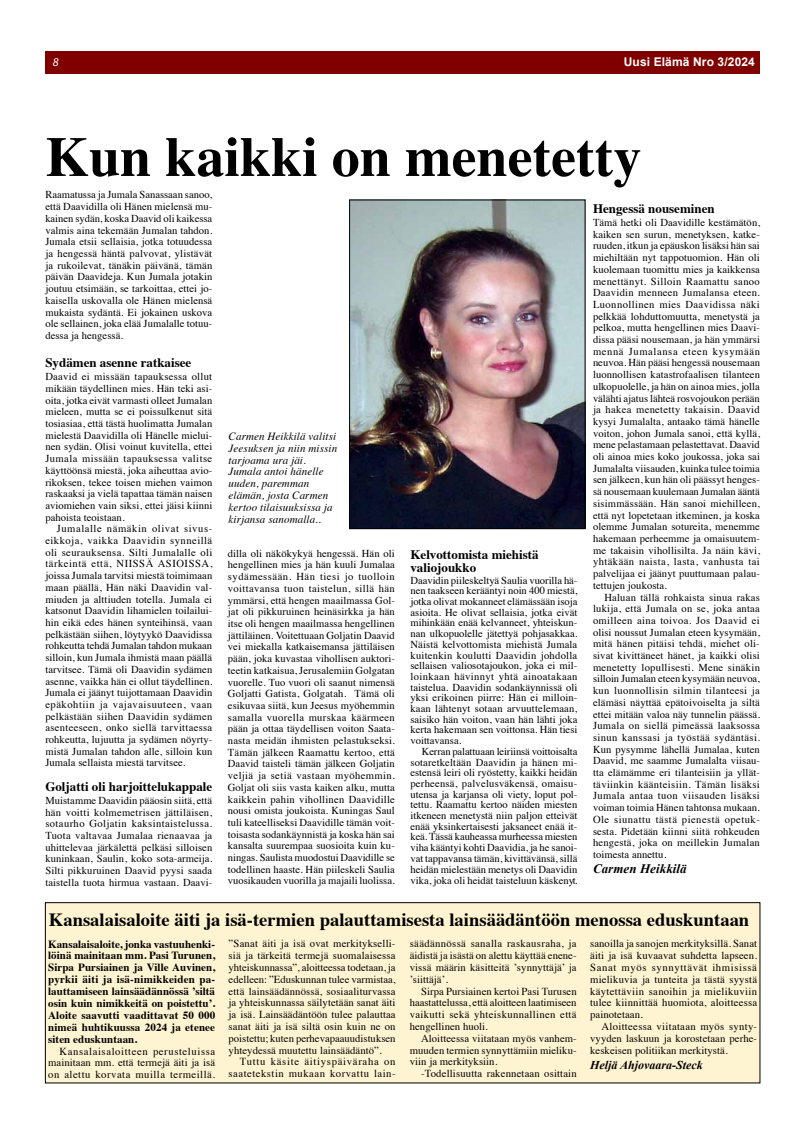
<style>
.page{position:relative;width:794px;height:1134px;background:#fff}
.page>*{position:absolute;margin:0;border:0;box-sizing:border-box;transform-origin:0 0}
.t1{font:700 56px "Times";color:#000}
.t2{font:700 18.6px "Times";color:#000}
.t3{font:700 13px/13px "Times";color:#000}
.t4{font:italic 700 13px "Times New Roman";letter-spacing:.005em;color:#000}
.t5{font:italic 700 12px "Times New Roman";color:#000}
.t6{font:700 12px "Arial";letter-spacing:.01em;color:#fff}
.t7{font:italic 12px "Myriad Pro";color:#fff}
.t8{font:700 11px/11.9px "Times";letter-spacing:.01em;color:#000;text-align:justify}
.t9{font:italic 11px/11.9px "Times";letter-spacing:.01em;color:#000}
.t10{font:10.7px/11.8px "Times";letter-spacing:.01em;color:#000;text-align:justify}
.t11{font:10.7px/11.8px "Times";letter-spacing:.045em;color:#000;text-align:right}
.t12{font:10.6px/11.7px "Times";letter-spacing:.005em;color:#000;text-align:justify}
.s1{font-size:10.7px}
</style>
<div class="page">
<div style="left:45px;top:903px;width:715px;height:180px;background:#fff4d2"></div>
<div style="left:45px;top:902px;width:715px;height:181px;border:1px solid #000"></div>
<div style="left:45px;top:51px;width:715px;height:23px;background:#800000"></div>
<img style="left:351px;top:202px;width:232px;height:325px">
<div style="left:349px;top:200px;width:236px;height:329px;border:1px solid #000"></div>
<p class="t7" style="left:53px;top:55px;width:7px">8</p>
<p class="t6" style="left:624px;top:54px;width:133px">Uusi Elämä Nro 3/2024</p>
<h1 class="t1" style="left:45px;top:103px;width:597px">Kun kaikki on menetetty</h1>
<p class="t12" style="left:45px;top:188px;width:168px">Raamatussa ja Jumala Sanassaan sanoo, että Daavidilla oli Hänen mielensä mu&shy;kainen sydän, koska Daavid oli kaikessa valmis aina tekemään Jumalan tahdon.<br>Jumala etsii sellaisia, jotka totuudessa ja hengessä häntä palvovat, ylistävät ja rukoilevat, tänäkin päivänä, tämän päivän Daavideja. Kun Jumala jotakin joutuu etsimään, se tarkoittaa, ettei jo&shy;kaisella uskovalla ole Hänen mielensä mukaista sydäntä. Ei jokainen uskova ole sellainen, joka elää Jumalalle totuu&shy;dessa ja hengessä.</p>
<p class="t3" style="left:45px;top:355px;width:147px">Sydämen asenne ratkaisee</p>
<p class="t12" style="left:45px;top:370px;width:168px">Daavid ei missään tapauksessa ollut mikään täydellinen mies. Hän teki asi&shy;oita, jotka eivät varmasti olleet Jumalan mieleen, mutta se ei poissulkenut sitä tosiasiaa, että tästä huolimatta Jumalan mielestä Daavidilla oli Hänelle mielui&shy;nen sydän. Olisi voinut kuvitella, ettei Jumala missään tapauksessa valitse käyttöönsä miestä, joka aiheuttaa avio&shy;rikoksen, tekee toisen miehen vaimon raskaaksi ja vielä tapattaa tämän naisen aviomiehen vain siksi, ettei jäisi kiinni pahoista teoistaan.</p>
<p class="t12" style="left:45px;top:522px;width:168px;text-indent:11px">Jumalalle nämäkin olivat sivus&shy;eikkoja, vaikka Daavidin synneillä oli seurauksensa. Silti Jumalalle oli tärkeintä että, NIISSÄ ASIOISSA, joissa Jumala tarvitsi miestä toimimaan maan päällä, Hän näki Daavidin val&shy;miuden ja alttiuden totella. Jumala ei katsonut Daavidin lihamielen toilailui&shy;hin eikä edes hänen synteihinsä, vaan pelkästään siihen, löytyykö Daavidissa rohkeutta tehdä Jumalan tahdon mukaan silloin, kun Jumala ihmistä maan päällä tarvitsee. Tämä oli Daavidin sydämen asenne, vaikka hän ei ollut täydellinen.<br>Jumala ei jäänyt tuijottamaan Daavidin epäkohtiin ja vajavaisuuteen, vaan pelkästään siihen Daavidin sydämen asenteeseen, onko siellä tarvittaessa rohkeutta, lujuutta ja sydämen nöyrty&shy;mistä Jumalan tahdon alle, silloin kun Jumala sellaista miestä tarvitsee.</p>
<p class="t3" style="left:45px;top:778px;width:168px">Goljatti oli harjoittelukappale</p>
<p class="t12" style="left:45px;top:793px;width:168px">Muistamme Daavidin pääosin siitä, että hän voitti kolmemetrisen jättiläisen, sotaurho Goljatin kaksintaistelussa.<br>Tuota valtavaa Jumalaa rienaavaa ja uhittelevaa järkälettä pelkäsi silloisen kuninkaan, Saulin, koko sota-armeija.<br>Silti pikkuruinen Daavid pyysi saada taistella tuota hirmua vastaan. Daavi-</p>
<p class="t9" style="left:229px;top:429px;width:110px">Carmen Heikkilä valitsi<br>Jeesuksen ja niin missin tarjoama ura jäi.<br>Jumala antoi hänelle uuden, paremman elämän, josta Carmen kertoo tilaisuuksissa ja kirjansa sanomalla..</p>
<p class="t12" style="left:228px;top:546px;width:168px">dilla oli näkökykyä hengessä. Hän oli hengellinen mies ja hän kuuli Jumalaa sydämessään. Hän tiesi jo tuolloin voittavansa tuon taistelun, sillä hän ymmärsi, että hengen maailmassa Gol&shy;jat oli pikkuruinen heinäsirkka ja hän itse oli hengen maailmassa hengellinen jättiläinen. Voitettuaan Goljatin Daavid vei miekalla katkaisemansa jättiläisen pään, joka kuvastaa vihollisen auktori&shy;teetin katkaisua, Jerusalemiin Golgatan vuorelle. Tuo vuori oli saanut nimensä Goljatti Gatista, Golgatah. Tämä oli esikuvaa siitä, kun Jeesus myöhemmin samalla vuorella murskaa käärmeen pään ja ottaa täydellisen voiton Saata&shy;nasta meidän ihmisten pelastukseksi.<br>Tämän jälkeen Raamattu kertoo, että Daavid taisteli tämän jälkeen Goljatin veljiä ja setiä vastaan myöhemmin.<br>Goljat oli siis vasta kaiken alku, mutta kaikkein pahin vihollinen Daavidille nousi omista joukoista. Kuningas Saul tuli kateelliseksi Daavidille tämän voit&shy;toisasta sodankäynnistä ja koska hän sai kansalta suurempaa suosioita kuin ku&shy;ningas. Saulista muodostui Daavidille se todellinen haaste. Hän piileskeli Saulia vuosikauden vuorilla ja majaili luoliss<span class="s1">a.</span></p>
<p class="t3" style="left:410px;top:546px;width:130px">Kelvottomista miehistä valiojoukko</p>
<p class="t12" style="left:410px;top:574px;width:169px;line-height:10.7px">Daavidin piileskeltyä Saulia vuorilla hä&shy;nen taakseen kerääntyi noin 400 miestä, jotka olivat mokanneet elämässään isoja asioita. He olivat sellaisia, jotka eivät mihinkään enää kelvanneet, yhteiskun&shy;nan ulkopuolelle jätettyä pohjasakkaa.<br>Näistä kelvottomista miehistä Jumala kuitenkin koulutti Daavidin johdolla sellaisen valiosotajoukon, joka ei mil&shy;loinkaan hävinnyt yhtä ainoatakaan taistelua. Daavidin sodankäynnissä oli yksi erikoinen piirre: Hän ei milloin&shy;kaan lähtenyt sotaan arvuuttelemaan, saisiko hän voiton, vaan hän lähti joka kerta hakemaan sen voittonsa. Hän tiesi voittavansa.</p>
<p class="t12" style="left:410px;top:745px;width:169px;line-height:10.7px;text-indent:11px">Kerran palattuaan leiriinsä voittoisalta sotaretkeltään Daavidin ja hänen mi&shy;estensä leiri oli ryöstetty, kaikki heidän perheensä, palvelusväkensä, omaisu&shy;utensa ja karjansa oli viety, loput pol&shy;tettu. Raamattu kertoo näiden miesten itkeneen menetystä niin paljon etteivät enää yksinkertaisesti jaksaneet enää it&shy;keä. Tässä kauheassa murheessa miesten viha kääntyi kohti Daavidia, ja he sanoi&shy;vat tappavansa tämän, kivittävänsä, sillä heidän mielestään menetys oli Daavidin</p>
<p class="t12" style="left:410px;top:874px;width:168px">vika, joka oli heidät taisteluun käskenyt.</p>
<p class="t3" style="left:593px;top:201px;width:123px">Hengessä nouseminen</p>
<p class="t12" style="left:593px;top:216px;width:168px">Tämä hetki oli Daavidille kestämätön, kaiken sen surun, menetyksen, katke&shy;ruuden, itkun ja epäuskon lisäksi hän sai miehiltään nyt tappotuomion. Hän oli kuolemaan tuomittu mies ja kaikkensa menettänyt. Silloin Raamattu sanoo Daavidin menneen Jumalansa eteen.<br>Luonnollinen mies Daavidissa näki pelkkää lohduttomuutta, menetystä ja pelkoa, mutta hengellinen mies Daavi&shy;dissa pääsi nousemaan, ja hän ymmärsi mennä Jumalansa eteen kysymään neuvoa. Hän pääsi hengessä nousemaan luonnollisen katastrofaalisen tilanteen ulkopuolelle, ja hän on ainoa mies, jolla välähti ajatus lähteä rosvojoukon perään ja hakea menetetty takaisin. Daavid kysyi Jumalalta, antaako tämä hänelle voiton, johon Jumala sanoi, että kyllä, mene pelastamaan pelastettavat. Daavid oli ainoa mies koko joukossa, joka sai Jumalalta viisauden, kuinka tulee toimia sen jälkeen, kun hän oli päässyt henges&shy;sä nousemaan kuulemaan Jumalan ääntä sisimmässään. Hän sanoi miehilleen, että nyt lopetetaan itkeminen, ja koska olemme Jumalan sotureita, menemme hakemaan perheemme ja omaisuutem&shy;me takaisin vihollisilta. Ja näin kävi, yhtäkään naista, lasta, vanhusta tai palvelijaa ei jäänyt puuttumaan palau&shy;tettujen joukosta.</p>
<p class="t12" style="left:593px;top:590px;width:168px;text-indent:11px">Haluan tällä rohkaista sinua rakas lukija, että Jumala on se, joka antaa omilleen aina toivoa. Jos Daavid ei olisi noussut Jumalan eteen kysymään, mitä hänen pitäisi tehdä, miehet oli&shy;sivat kivittäneet hänet, ja kaikki olisi menetetty lopullisesti. Mene sinäkin silloin Jumalan eteen kysymään neuvoa, kun luonnollisin silmin tilanteesi ja elämäsi näyttää epätoivoiselta ja siltä ettei mitään valoa näy tunnelin päässä.<br>Jumala on siellä pimeässä laaksossa sinun kanssasi ja työstää sydäntäsi.<br>Kun pysymme lähellä Jumalaa, kuten Daavid, me saamme Jumalalta viisau&shy;tta elämämme eri tilanteisiin ja yllät&shy;täviinkin käänteisiin. Tämän lisäksi Jumala antaa tuon viisauden lisäksi voiman toimia Hänen tahtonsa mukaan.<br>Ole siunattu tästä pienestä opetuk&shy;sesta. Pidetään kiinni siitä rohkeuden hengestä, joka on meillekin Jumalan toimesta annettu.</p>
<p class="t4" style="left:593px;top:860px;width:95px">Carmen Heikkilä</p>
<h2 class="t2" style="left:49px;top:902px;width:702px">Kansalaisaloite äiti ja isä-termien palauttamisesta lainsäädäntöön menossa eduskuntaan</h2>
<p class="t8" style="left:48px;top:937px;width:168px">Kansalaisaloite, jonka vastuuhenki&shy;löinä mainitaan mm. Pasi Turunen, Sirpa Pursiainen ja Ville Auvinen, pyrkii äiti ja isä-nimikkeiden pa&shy;lauttamiseen lainsäädännössä ’siltä osin kuin nimikkeitä on poistettu’.<br>Aloite saavutti vaadittavat 50 000 nimeä huhtikuussa 2024 ja etenee siten eduskuntaan.</p>
<p class="t10" style="left:48px;top:1044px;width:168px;text-indent:11px">Kansalaisaloitteen perusteluissa mainitaan mm. että termejä äiti ja isä on alettu korvata muilla termeillä.</p>
<p class="t10" style="left:229px;top:937px;width:169px">”Sanat äiti ja isä ovat merkitykselli&shy;siä ja tärkeitä termejä suomalaisessa yhteiskunnassa”, aloitteessa todetaan, ja edelleen: ”Eduskunnan tulee varmistaa, että lainsäädännössä, sosiaaliturvassa ja yhteiskunnassa säilytetään sanat äiti ja isä. Lainsäädäntöön tulee palauttaa sanat äiti ja isä siltä osin kuin ne on poistettu; kuten perhevapaauudistuksen yhteydessä muutettu lainsäädäntö”.</p>
<p class="t11" style="left:229px;top:1055px;width:168px">Tuttu käsite äitiyspäiväraha on saatetekstin mukaan korvattu lain-</p>
<p class="t10" style="left:410px;top:937px;width:168px">säädännössä sanalla raskausraha, ja äidistä ja isästä on alettu käyttää enene&shy;vissä määrin käsitteitä ’synnyttäjä’ ja ’siittäjä’.</p>
<p class="t10" style="left:410px;top:984px;width:168px;text-indent:11px">Sirpa Pursiainen kertoi Pasi Turusen haastattelussa, että aloitteen laatimiseen vaikutti sekä yhteiskunnallinen että hengellinen huoli.</p>
<p class="t10" style="left:410px;top:1031px;width:168px;text-indent:11px">Aloitteessa viitataan myös vanhem&shy;muuden termien synnyttämiin mieliku&shy;viin ja merkityksiin.</p>
<p class="t10" style="left:421px;top:1067px;width:157px">-Todellisuutta rakennetaan osittain</p>
<p class="t10" style="left:590px;top:937px;width:168px">sanoilla ja sanojen merkityksillä. Sanat äiti ja isä kuvaavat suhdetta lapseen.<br>Sanat myös synnyttävät ihmisissä mielikuvia ja tunteita ja tästä syystä käytettäviin sanoihin ja mielikuviin tulee kiinnittää huomiota, aloitteessa painotetaan.</p>
<p class="t10" style="left:590px;top:1019px;width:168px;text-indent:11px">Aloitteessa viitataan myös synty&shy;vyyden laskuun ja korostetaan perhe&shy;keskeisen politiikan merkitystä.</p>
<p class="t5" style="left:590px;top:1056px;width:114px">Heljä Ahjovaara-Steck</p>
</div>
